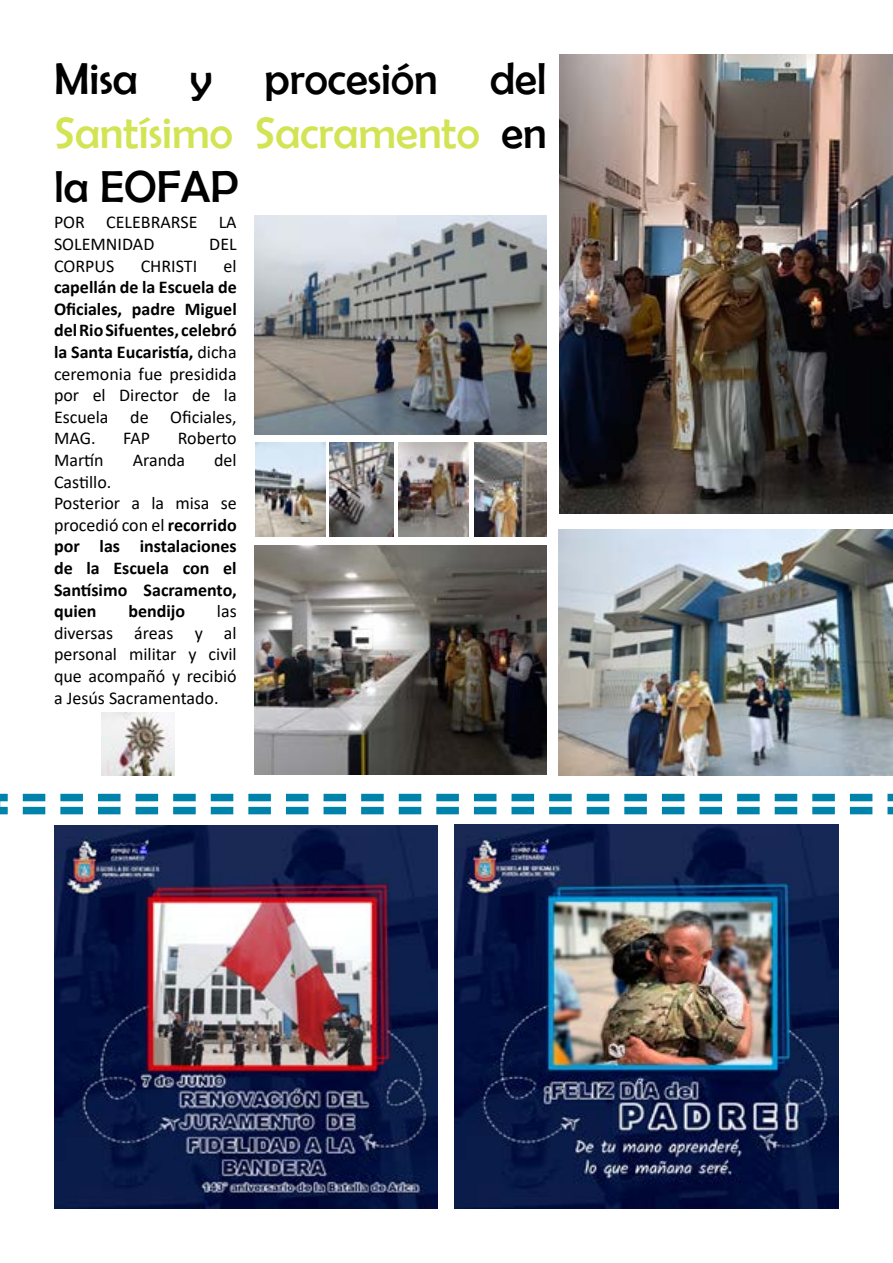
<style>
.page{position:relative;width:893px;height:1263px;background:#fff}
.page>*{position:absolute;margin:0;border:0;box-sizing:border-box;transform-origin:0 0}
.t1{font:45px/54px "Berlin Sans FB";color:#000;text-align:justify}
.t2{font:700 18px/21.6px "Calibri";color:#000;text-align:justify}
.t3{font:18px/21.6px "Calibri";color:#000}
.s1{color:#d2e453}
.s2{font-weight:400}
</style>
<div class="page">
<svg style="left:0;top:793px;width:893px;height:22px"></svg>
<img style="left:560px;top:54px;width:333px;height:460px">
<img style="left:558px;top:529px;width:334px;height:247px">
<img style="left:255px;top:215px;width:292px;height:219px">
<img style="left:255px;top:545px;width:292px;height:230px">
<img style="left:329px;top:442px;width:65px;height:94px">
<img style="left:474px;top:443px;width:73px;height:93px">
<img style="left:399px;top:442px;width:70px;height:94px">
<img style="left:255px;top:442px;width:70px;height:94px">
<img style="left:454px;top:824px;width:385px;height:385px">
<img style="left:54px;top:825px;width:383px;height:384px">
<img style="left:101px;top:713px;width:73px;height:63px">
<h1 class="t1" style="left:54px;top:52px;width:494px">Misa y procesión del <span class="s1">Santísimo Sacramento</span> en la EOFAP</h1>
<p class="t3" style="left:54px;top:211px;width:184px">POR CELEBRARSE LA<br>SOLEMNIDAD</p>
<p class="t3" style="left:209px;top:233px;width:29px">DEL</p>
<p class="t3" style="left:54px;top:254px;width:62px">CORPUS</p>
<p class="t3" style="left:141px;top:254px;width:58px">CHRISTI</p>
<p class="t3" style="left:224px;top:254px;width:15px">el</p>
<p class="t2" style="left:54px;top:276px;width:184px">capellán de la Escuela de Oficiales, padre Miguel del Rio Sifuentes, celebró la Santa Eucaristía, <span class="s2">dicha ceremonia fue presidida por el Director de la Escuela de Oficiales, MAG.</span></p>
<p class="t3" style="left:123px;top:427px;width:28px">FAP</p>
<p class="t3" style="left:178px;top:427px;width:60px">Roberto</p>
<p class="t3" style="left:54px;top:449px;width:51px">Martín</p>
<p class="t3" style="left:133px;top:449px;width:54px">Aranda</p>
<p class="t3" style="left:214px;top:449px;width:24px">del</p>
<p class="t2" style="left:54px;top:470px;width:184px;text-align:left"><span class="s2">Castillo.<br>Posterior a la misa se procedió con el</span> recorrido por las instalaciones de la Escuela con el<br>Santísimo Sacramento, quien</p>
<p class="t2" style="left:128px;top:600px;width:58px">bendijo</p>
<p class="t3" style="left:54px;top:600px;width:184px;text-align:justify;text-indent:163px">las diversas áreas y al personal militar y civil que acompañó y recibió a Jesús Sacramentado.</p>
</div>
